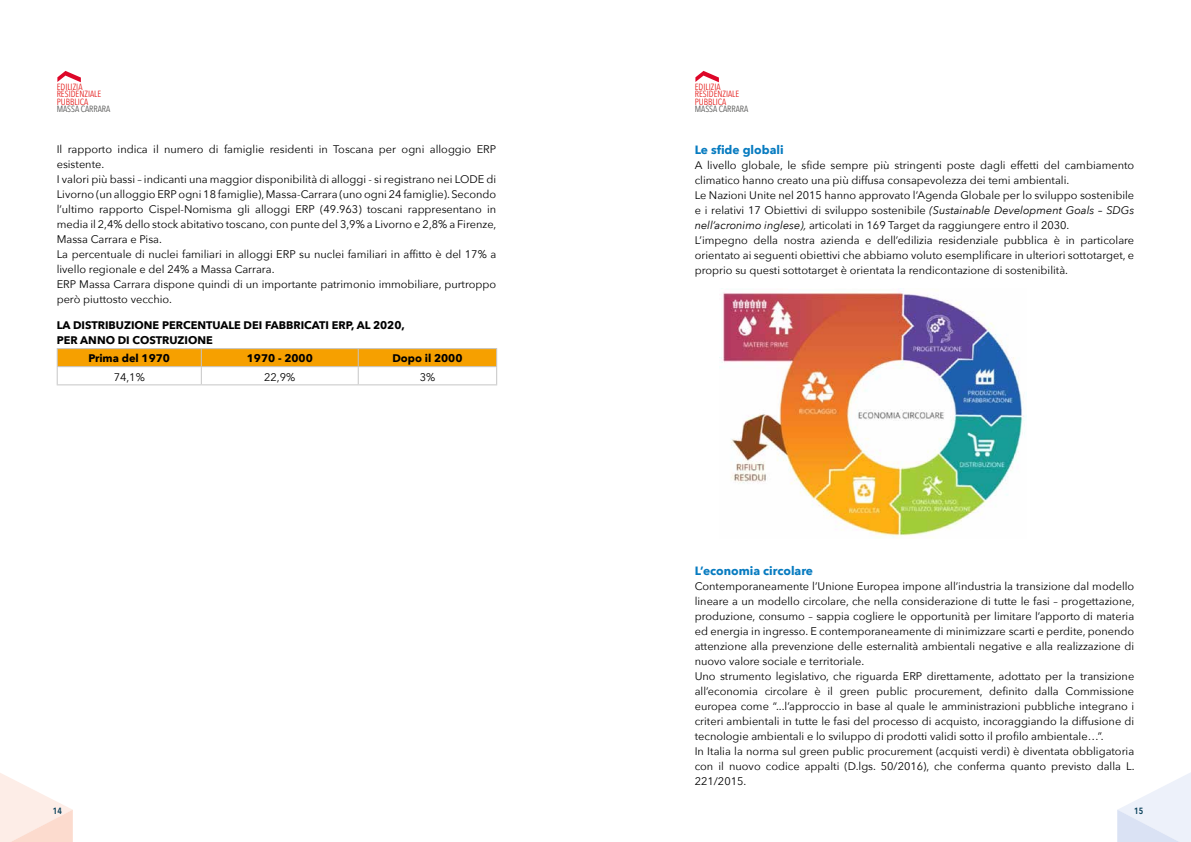
<style>
.page{position:relative;width:1191px;height:842px;background:#fff}
.page>*{position:absolute;margin:0;border:0;box-sizing:border-box;transform-origin:0 0}
.t1{font:700 12px "Avenir Next";color:#077bc0}
.t2{font:11px/15px "Avenir Next";color:#000}
.t3{font:700 11px/15px "Avenir Next";color:#000}
.t4{font:9px/7.5px "Avenir Next Condensed";color:#e52321}
.t5{font:9px "Avenir Next Condensed";color:#575756}
.t6{font:600 9px "Avenir Next Condensed";color:#063e58}
.s1{font-style:italic}
</style>
<div class="page">
<svg style="left:1117px;top:772px;width:74px;height:70px"></svg>
<svg style="left:0;top:773px;width:73px;height:69px"></svg>
<svg style="left:57px;top:71px;width:24px;height:11px"></svg>
<svg style="left:695px;top:71px;width:24px;height:11px"></svg>
<hr style="left:57px;top:348px;width:144px;height:1px;background:#c6c6c6">
<hr style="left:201px;top:348px;width:157px;height:1px;background:#c6c6c6">
<hr style="left:358px;top:348px;width:139px;height:1px;background:#c6c6c6">
<svg style="left:57px;top:349px;width:440px;height:35px"></svg>
<hr style="left:57px;top:384px;width:144px;height:1px;background:#c6c6c6">
<hr style="left:201px;top:384px;width:157px;height:1px;background:#c6c6c6">
<hr style="left:358px;top:384px;width:139px;height:1px;background:#c6c6c6">
<img style="left:720px;top:288px;width:306px;height:250px">
<p class="t4" style="left:57px;top:83px;width:46px">EDILIZIA<br>RESIDENZIALE<br>PUBBLICA</p>
<p class="t5" style="left:57px;top:102px;width:55px">MASSA CARRARA</p>
<p class="t2" style="left:57px;top:141px;width:441px">Il rapporto indica il numero di famiglie residenti in Toscana per ogni alloggio ERP esistente.<br>I valori più bassi – indicanti una maggior disponibilità di alloggi - si registrano nei LODE di Livorno (un alloggio ERP ogni 18 famiglie), Massa-Carrara (uno ogni 24 famiglie). Secondo l’ultimo rapporto Cispel-Nomisma gli alloggi ERP (49.963) toscani rappresentano in media il 2,4% dello stock abitativo toscano, con punte del 3,9% a Livorno e 2,8% a Firenze, Massa Carrara e Pisa.<br>La percentuale di nuclei familiari in alloggi ERP su nuclei familiari in affitto è del 17% a livello regionale e del 24% a Massa Carrara.<br>ERP Massa Carrara dispone quindi di un importante patrimonio immobiliare, purtroppo però piuttosto vecchio.</p>
<p class="t3" style="left:57px;top:318px;width:349px">LA DISTRIBUZIONE PERCENTUALE DEI FABBRICATI ERP, AL 2020,<br>PER ANNO DI COSTRUZIONE</p>
<p class="t3" style="left:88px;top:351px;width:83px">Prima del 1970</p>
<p class="t3" style="left:247px;top:351px;width:67px">1970 - 2000</p>
<p class="t3" style="left:392px;top:351px;width:72px">Dopo il 2000</p>
<p class="t2" style="left:114px;top:369px;width:33px">74,1%</p>
<p class="t2" style="left:264px;top:369px;width:33px">22,9%</p>
<p class="t2" style="left:420px;top:369px;width:17px">3%</p>
<p class="t4" style="left:694px;top:83px;width:46px">EDILIZIA<br>RESIDENZIALE<br>PUBBLICA</p>
<p class="t5" style="left:694px;top:102px;width:55px">MASSA CARRARA</p>
<p class="t1" style="left:694px;top:139px;width:90px">Le sfide globali</p>
<p class="t2" style="left:694px;top:157px;width:441px">A livello globale, le sfide sempre più stringenti poste dagli effetti del cambiamento climatico hanno creato una più diffusa consapevolezza dei temi ambientali.<br>Le Nazioni Unite nel 2015 hanno approvato l’Agenda Globale per lo sviluppo sostenibile e i relativi 17 Obiettivi di sviluppo sostenibile <span class="s1">(Sustainable Development Goals – SDGs nell’acronimo inglese),</span> articolati in 169 Target da raggiungere entro il 2030.<br>L’impegno della nostra azienda e dell’edilizia residenziale pubblica è in particolare orientato ai seguenti obiettivi che abbiamo voluto esemplificare in ulteriori sottotarget, e proprio su questi sottotarget è orientata la rendicontazione di sostenibilità.</p>
<p class="t1" style="left:694px;top:560px;width:120px">L’economia circolare</p>
<p class="t2" style="left:694px;top:578px;width:441px">Contemporaneamente l’Unione Europea impone all’industria la transizione dal modello lineare a un modello circolare, che nella considerazione di tutte le fasi – progettazione, produzione, consumo – sappia cogliere le opportunità per limitare l’apporto di materia ed energia in ingresso. E contemporaneamente di minimizzare scarti e perdite, ponendo attenzione alla prevenzione delle esternalità ambientali negative e alla realizzazione di nuovo valore sociale e territoriale.<br>Uno strumento legislativo, che riguarda ERP direttamente, adottato per la transizione all’economia circolare è il green public procurement, definito dalla Commissione europea come “...l’approccio in base al quale le amministrazioni pubbliche integrano i criteri ambientali in tutte le fasi del processo di acquisto, incoraggiando la diffusione di tecnologie ambientali e lo sviluppo di prodotti validi sotto il profilo ambientale…”.<br>In Italia la norma sul green public procurement (acquisti verdi) è diventata obbligatoria con il nuovo codice appalti (D.lgs. 50/2016), che conferma quanto previsto dalla L.<br>221/2015.</p>
<p class="t6" style="left:53px;top:803px;width:10px">14</p>
<p class="t6" style="left:1134px;top:803px;width:10px">15</p>
</div>
